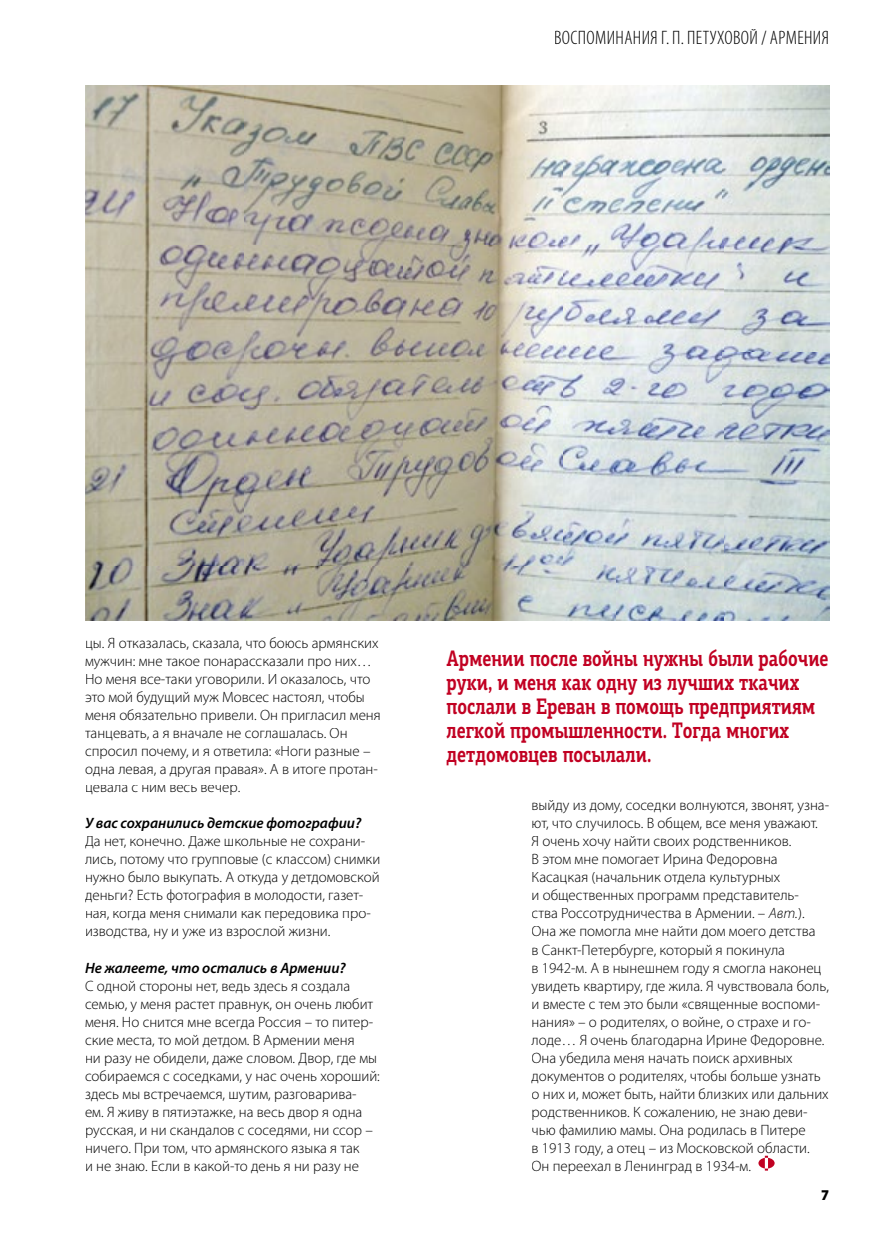
<style>
.page{position:relative;width:893px;height:1255px;background:#fff}
.page>*{position:absolute;margin:0;border:0;box-sizing:border-box;transform-origin:0 0}
.t1{font:700 22.5px/24px "PF Agora Slab Pro";color:#c10122;scale:.75 1}
.t2{font:300 condensed 19.5px "Myriad Pro";letter-spacing:.02em;color:#000}
.t3{font:300 15px/18px "Myriad Pro";color:#000}
.t4{font:italic 600 15px "Myriad Pro";color:#000}
.t5{font:900 semi-condensed 15px "Myriad Pro";color:#000}
.s1{font-style:italic}
</style>
<div class="page">
<svg style="left:758px;top:1155px;width:17px;height:15px"></svg>
<img style="left:85px;top:85px;width:744px;height:535px">
<h2 class="t2" style="left:554px;top:28px;width:276px">ВОСПОМИНАНИЯ Г. П. ПЕТУХОВОЙ / АРМЕНИЯ</h2>
<p class="t3" style="left:85px;top:634px;width:297px">цы. Я отказалась, сказала, что боюсь армянских мужчин: мне такое понарассказали про них… Но меня все-таки уговорили. И оказалось, что это мой будущий муж Мовсес настоял, чтобы меня обязательно привели. Он пригласил меня танцевать, а я вначале не соглашалась. Он спросил почему, и я ответила: «Ноги разные – одна левая, а другая правая». А в итоге протан&shy;цевала с ним весь вечер.</p>
<p class="t4" style="left:85px;top:815px;width:278px">У вас сохранились детские фотографии?</p>
<p class="t3" style="left:85px;top:832px;width:297px">Да нет, конечно. Даже школьные не сохрани&shy;лись, потому что групповые (с классом) снимки нужно было выкупать. А откуда у детдомовской деньги? Есть фотография в молодости, газет&shy;ная, когда меня снимали как передовика про&shy;изводства, ну и уже из взрослой жизни.</p>
<p class="t4" style="left:85px;top:959px;width:262px">Не жалеете, что остались в Армении?</p>
<p class="t3" style="left:85px;top:976px;width:296px">С одной стороны нет, ведь здесь я создала семью, у меня растет правнук, он очень любит меня. Но снится мне всегда Россия – то питер&shy;ские места, то мой детдом. В Армении меня<br>ни разу не обидели, даже словом. Двор, где мы собираемся с соседками, у нас очень хороший: здесь мы встречаемся, шутим, разговарива-<br>ем. Я живу в пятиэтажке, на весь двор я одна русская, и ни скандалов с соседями, ни ссор – ничего. При том, что армянского языка я так<br>и не знаю. Если в какой-то день я ни разу не</p>
<h1 class="t1" style="left:446px;top:646px;width:511px">Армении после войны нужны были рабочие руки, и меня как одну из лучших ткачих послали в Ереван в помощь предприятиям легкой промышленности. Тогда многих детдомовцев посылали.</h1>
<p class="t3" style="left:531px;top:796px;width:299px">выйду из дому, соседки волнуются, звонят, узна&shy;ют, что случилось. В общем, все меня уважают.<br>Я очень хочу найти своих родственников.<br>В этом мне помогает Ирина Федоровна Касацкая (начальник отдела культурных<br>и общественных программ представитель-<br>ства Россотрудничества в Армении. – <span class="s1">Авт.</span>).<br>Она же помогла мне найти дом моего детства<br>в Санкт-Петербурге, который я покинула<br>в 1942-м. А в нынешнем году я смогла наконец увидеть квартиру, где жила. Я чувствовала боль, и вместе с тем это были «священные воспоми&shy;нания» – о родителях, о войне, о страхе и го&shy;лоде… Я очень благодарна Ирине Федоровне.<br>Она убедила меня начать поиск архивных документов о родителях, чтобы больше узнать о них и, может быть, найти близких или дальних родственников. К сожалению, не знаю деви&shy;чью фамилию мамы. Она родилась в Питере<br>в 1913 году, а отец – из Московской области.<br>Он переехал в Ленинград в 1934-м.</p>
<p class="t5" style="left:821px;top:1186px;width:10px">7</p>
</div>
